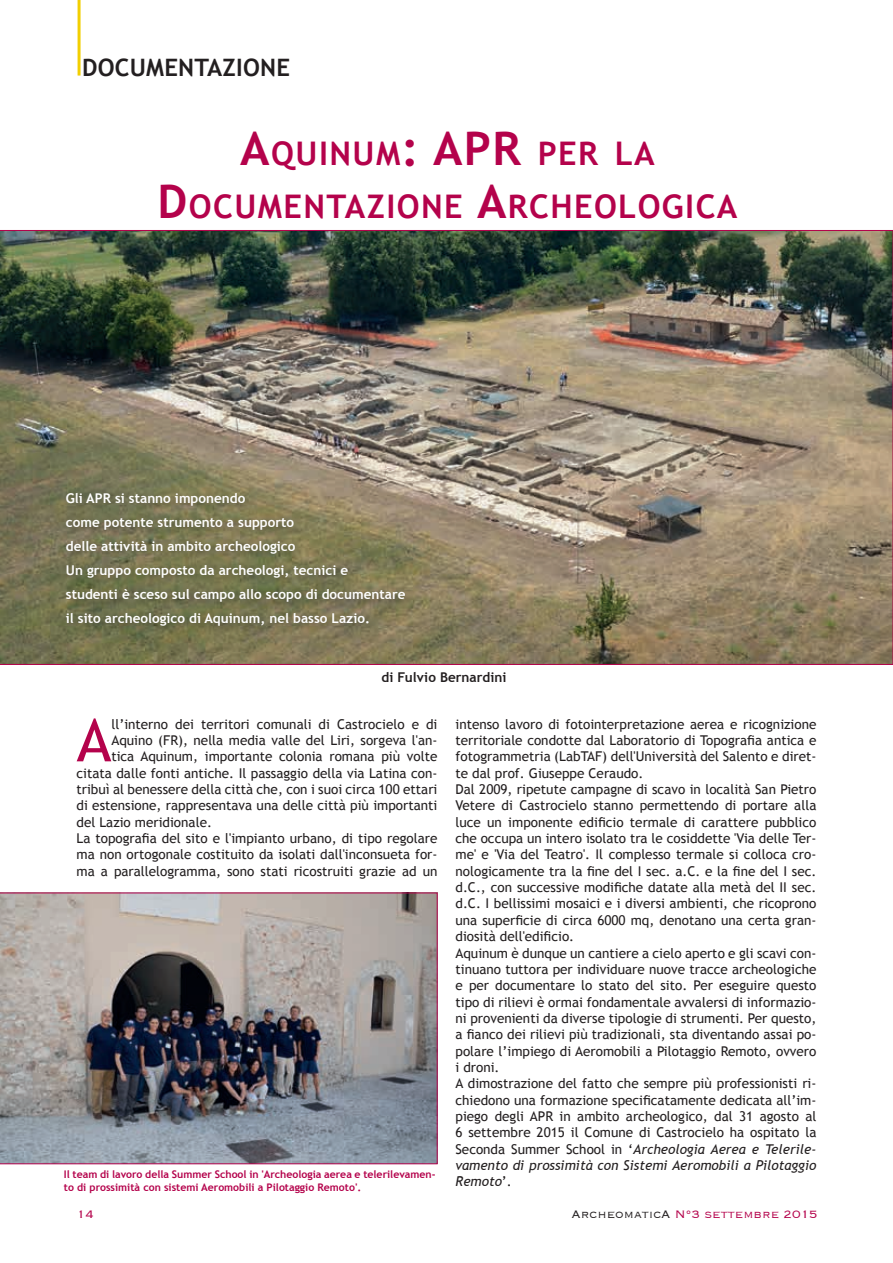
<style>
.page{position:relative;width:893px;height:1263px;background:#fff}
.page>*{position:absolute;margin:0;border:0;box-sizing:border-box;transform-origin:0 0}
.t1{font:59.25px "Trebuchet MS";color:#b4024b}
.t2{font:700 32.55px/52.5px "Trebuchet MS";letter-spacing:.045em;color:#b4024b;text-align:center}
.t3{font:700 24px "Trebuchet MS";letter-spacing:.01em;color:#231f20}
.t4{font:300 14.1px "Copperplate";color:#b4024b}
.t5{font:13.5px/16.4px "Trebuchet MS";color:#231f20}
.t6{font:700 13.5px/24px "Trebuchet MS";color:#fff}
.t7{font:700 13.5px "Trebuchet MS";color:#231f20}
.t8{font:700 10.5px/12.6px "Trebuchet MS";color:#b4024b}
.s1{font-size:46.5px}
.s2{font-style:italic}
.s3{color:#231f20}
</style>
<div class="page">
<img style="left:0;top:230px;width:893px;height:435px">
<hr style="left:78px;top:0;width:3px;height:76px;background:#f2cf02">
<div style="left:61px;top:488px;width:355px;height:148px;background:#231f20;opacity:.45"></div>
<img style="left:0;top:893px;width:437px;height:271px">
<h3 class="t3" style="left:82px;top:52px;width:210px">DOCUMENTAZIONE</h3>
<h2 class="t2" style="left:158px;top:127px;width:581px"><span class="s1">A</span>QUINUM<span class="s1">: APR</span> PER LA<br><span class="s1">D</span>OCUMENTAZIONE <span class="s1">A</span>RCHEOLOGICA</h2>
<p class="t6" style="left:66px;top:486px;width:341px">Gli APR si stanno imponendo<br>come potente strumento a supporto<br>delle attività in ambito archeologico<br>Un gruppo composto da archeologi, tecnici e<br>studenti è sceso sul campo allo scopo di documentare il sito archeologico di Aquinum, nel basso Lazio.</p>
<p class="t7" style="left:382px;top:669px;width:126px">di Fulvio Bernardini</p>
<h1 class="t1" style="left:77px;top:705px;width:36px">A</h1>
<p class="t5" style="left:111px;top:716px;width:328px">ll’interno dei territori comunali di Castrocielo e di</p>
<p class="t5" style="left:111px;top:732px;width:327px">Aquino (FR), nella media valle del Liri, sorgeva l'an-</p>
<p class="t5" style="left:111px;top:748px;width:328px">tica Aquinum, importante colonia romana più volte</p>
<p class="t5" style="left:77px;top:765px;width:362px">citata dalle fonti antiche. Il passaggio della via Latina con-</p>
<p class="t5" style="left:77px;top:781px;width:362px">tribuì al benessere della città che, con i suoi circa 100 ettari</p>
<p class="t5" style="left:77px;top:798px;width:362px">di estensione, rappresentava una delle città più importanti</p>
<p class="t5" style="left:77px;top:814px;width:137px">del Lazio meridionale.</p>
<p class="t5" style="left:77px;top:830px;width:362px">La topografia del sito e l'impianto urbano, di tipo regolare</p>
<p class="t5" style="left:77px;top:847px;width:362px">ma non ortogonale costituito da isolati dall'inconsueta for-</p>
<p class="t5" style="left:77px;top:863px;width:362px">ma a parallelogramma, sono stati ricostruiti grazie ad un</p>
<p class="t8" style="left:64px;top:1168px;width:373px">Il team di lavoro della Summer School in 'Archeologia aerea e telerilevamen&shy;to di prossimità con sistemi Aeromobili a Pilotaggio Remoto'.</p>
<p class="t5" style="left:455px;top:716px;width:362px">intenso lavoro di fotointerpretazione aerea e ricognizione territoriale condotte dal Laboratorio di Topografia antica e fotogrammetria (LabTAF) dell'Università del Salento e diret&shy;te dal prof. Giuseppe Ceraudo.<br>Dal 2009, ripetute campagne di scavo in località San Pietro Vetere di Castrocielo stanno permettendo di portare alla luce un imponente edificio termale di carattere pubblico che occupa un intero isolato tra le cosiddette 'Via delle Ter&shy;me' e 'Via del Teatro'. Il complesso termale si colloca cro&shy;nologicamente tra la fine del I sec. a.C. e la fine del I sec. d.C., con successive modifiche datate alla metà del II sec. d.C. I bellissimi mosaici e i diversi ambienti, che ricoprono una superficie di circa 6000 mq, denotano una certa gran&shy;diosità dell'edificio.<br>Aquinum è dunque un cantiere a cielo aperto e gli scavi con&shy;tinuano tuttora per individuare nuove tracce archeologiche e per documentare lo stato del sito. Per eseguire questo tipo di rilievi è ormai fondamentale avvalersi di informazio&shy;ni provenienti da diverse tipologie di strumenti. Per questo, a fianco dei rilievi più tradizionali, sta diventando assai po&shy;polare l’impiego di Aeromobili a Pilotaggio Remoto, ovvero i droni.<br>A dimostrazione del fatto che sempre più professionisti ri&shy;chiedono una formazione specificatamente dedicata all’im&shy;piego degli APR in ambito archeologico, dal 31 agosto al 6 settembre 2015 il Comune di Castrocielo ha ospitato la Seconda Summer School in ‘<span class="s2">Archeologia Aerea e Telerile&shy;vamento di prossimità con Sistemi Aeromobili a Pilotaggio Remoto</span>’.</p>
<p class="t4" style="left:77px;top:1205px;width:19px">14</p>
<p class="t4" style="left:572px;top:1205px;width:248px"><span class="s3">ArcheomaticA</span> N°3 settembre 2015</p>
</div>
